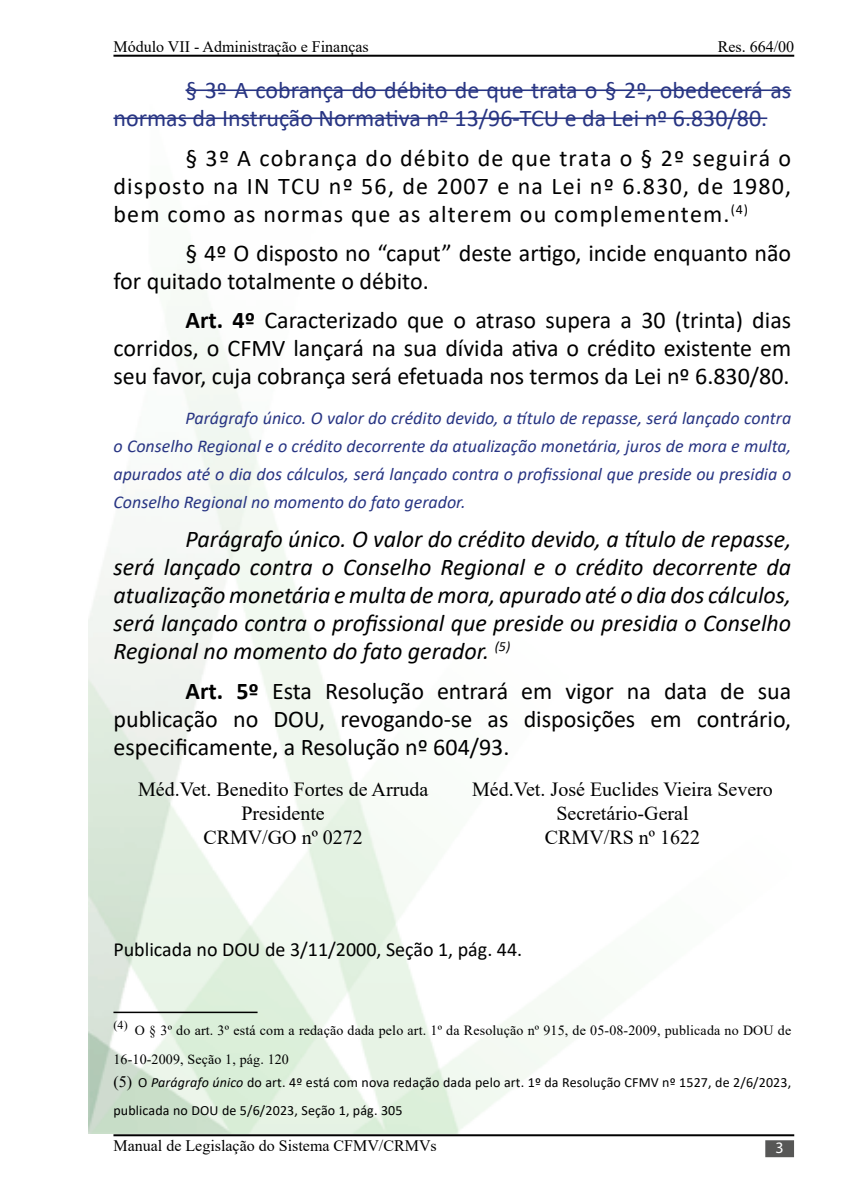
<style>
.page{position:relative;width:851px;height:1191px;background:#fff}
.page>*{position:absolute;margin:0;border:0;box-sizing:border-box;transform-origin:0 0}
.t1{font:24px/28px "Calibri";color:#000;text-align:justify}
.t2{font:italic 24px/28px "Calibri";color:#000;text-align:justify}
.t3{font:24px/28px "Calibri";color:#283583}
.t4{font:20px/24px "Times New Roman";color:#000;text-align:center}
.t5{font:20px "Calibri";color:#000}
.t6{font:italic 18px/28px "Calibri";color:#283583;text-align:justify}
.t7{font:16px "Times New Roman";color:#000}
.t8{font:16px "Myriad Pro";color:#fff}
.t9{font:14px/28.8px "Calibri";letter-spacing:.01em;color:#000}
.t10{font:14px/28.8px "Times New Roman";letter-spacing:.01em;color:#000}
.s1{font-weight:700}
.s2{font-family:"Times New Roman";font-size:16px}
.s3{font-style:italic}
</style>
<div class="page">
<hr style="left:113px;top:1134px;width:681px;height:2px;background:#000">
<hr style="left:113px;top:55px;width:681px;height:2px;background:#000">
<div style="left:765px;top:1140px;width:28px;height:17px;background:#575756;border:2px solid #575756"></div>
<img style="left:88px;top:117px;width:680px;height:1016px">
<hr style="left:185px;top:89px;width:606px;height:2px;background:#283583">
<hr style="left:113px;top:117px;width:654px;height:2px;background:#283583">
<hr style="left:113px;top:1011px;width:144px;height:2px;background:#000">
<p class="t7" style="left:113px;top:35px;width:257px">Módulo VII - Administração e Finanças</p>
<p class="t7" style="left:717px;top:35px;width:78px">Res. 664/00</p>
<p class="t3" style="left:113px;top:76px;width:679px;text-indent:72px">§ 3º A cobrança do débito de que trata o § 2º, obedecerá as normas da Instrução Normativa nº 13/96-TCU e da Lei nº 6.830/80.</p>
<p class="t1" style="left:113px;top:143px;width:679px;text-indent:72px">§ 3º A cobrança do débito de que trata o § 2º seguirá o disposto na IN TCU nº 56, de 2007 e na Lei nº 6.830, de 1980, bem como as normas que as alterem ou complementem.<sup>(4)</sup></p>
<p class="t1" style="left:113px;top:238px;width:679px;text-indent:72px">§ 4º O disposto no “caput” deste artigo, incide enquanto não for quitado totalmente o débito.</p>
<p class="t1" style="left:113px;top:306px;width:679px;text-indent:72px"><span class="s1">Art. 4º</span> Caracterizado que o atraso supera a 30 (trinta) dias corridos, o CFMV lançará na sua dívida ativa o crédito existente em seu favor, cuja cobrança será efetuada nos termos da Lei nº 6.830/80.</p>
<p class="t6" style="left:113px;top:403px;width:679px;text-indent:72px">Parágrafo único. O valor do crédito devido, a título de repasse, será lançado contra o Conselho Regional e o crédito decorrente da atualização monetária, juros de mora e multa, apurados até o dia dos cálculos, será lançado contra o profissional que preside ou presidia o Conselho Regional no momento do fato gerador.</p>
<p class="t2" style="left:113px;top:524px;width:679px;text-indent:72px">Parágrafo único. O valor do crédito devido, a título de repasse, será lançado contra o Conselho Regional e o crédito decorrente da atualização monetária e multa de mora, apurado até o dia dos cálculos, será lançado contra o profissional que preside ou presidia o Conselho Regional no momento do fato gerador. <sup>(5)</sup></p>
<p class="t1" style="left:113px;top:676px;width:679px;text-indent:72px"><span class="s1">Art. 5º</span> Esta Resolução entrará em vigor na data de sua publicação no DOU, revogando-se as disposições em contrário, especificamente, a Resolução nº 604/93.</p>
<p class="t4" style="left:138px;top:776px;width:291px">Méd.Vet. Benedito Fortes de Arruda<br>Presidente<br>CRMV/GO nº 0272</p>
<p class="t4" style="left:472px;top:776px;width:302px">Méd.Vet. José Euclides Vieira Severo<br>Secretário-Geral<br>CRMV/RS nº 1622</p>
<p class="t5" style="left:113px;top:935px;width:410px">Publicada no DOU de 3/11/2000, Seção 1, pág. 44.</p>
<p class="t10" style="left:113px;top:1015px;width:679px"><sup>(4)</sup> O § 3º do art. 3º está com a redação dada pelo art. 1º da Resolução nº 915, de 05-08-2009, publicada no DOU de<br>16-10-2009, Seção 1, pág. 120</p>
<p class="t9" style="left:113px;top:1067px;width:679px"><span class="s2">(5)</span> O <span class="s3">Parágrafo único</span> do art. 4º está com nova redação dada pelo art. 1º da Resolução CFMV nº 1527, de 2/6/2023, publicada no DOU de 5/6/2023, Seção 1, pág. 305</p>
<p class="t7" style="left:113px;top:1134px;width:325px">Manual de Legislação do Sistema CFMV/CRMVs</p>
<p class="t8" style="left:775px;top:1138px;width:10px">3</p>
</div>
